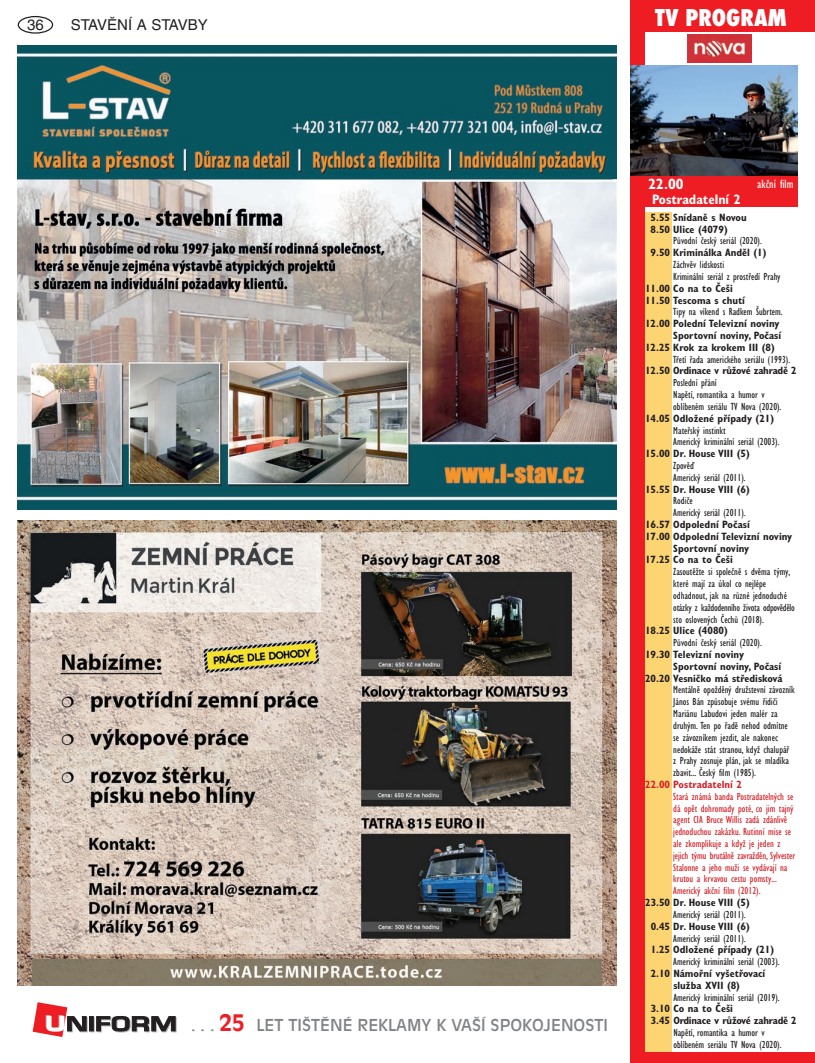
<style>
.page{position:relative;width:815px;height:1063px;background:#fff}
.page>*{position:absolute;margin:0;border:0;box-sizing:border-box;transform-origin:0 0}
.t1{font:800 condensed 22.5px "Futura";color:#fff}
.t2{font:16.25px "Antique Olive CE";color:#808285}
.t3{font:15px "Helvetica CE";color:#231f20}
.t4{font:700 condensed 15px "Gill Sans CE";color:#fff}
.t5{font:700 condensed 13.75px "Gill Sans CE";color:#fff}
.t6{font:condensed 12.5px "Gill Sans CE";color:#fff}
.t7{font:condensed 10.62px/11.9px "Gill Sans CE";color:#231f20}
.t8{font:700 condensed 10.62px/11.9px "Gill Sans CE";color:#231f20}
.t9{font:condensed 10.62px/11.9px "Gill Sans CE";color:#d1232a}
.t10{font:700 condensed 10.62px/11.9px "Gill Sans CE";letter-spacing:-.02em;color:#231f20}
.t11{font:700 condensed 10.62px "Gill Sans CE";color:#d1232a}
.s1{font-weight:700;font-size:22.5px;color:#ee1d23}
</style>
<div class="page">
<div style="left:18px;top:16px;width:35px;height:18px;border:1px solid #231f20;border-radius:50%"></div>
<svg style="left:90px;top:1017px;width:5px;height:15px"></svg>
<svg style="left:89px;top:1016px;width:5px;height:15px"></svg>
<svg style="left:96px;top:1016px;width:81px;height:16px"></svg>
<svg style="left:33px;top:1002px;width:55px;height:35px"></svg>
<img style="left:18px;top:46px;width:599px;height:464px">
<img style="left:18px;top:521px;width:599px;height:464px">
<div style="left:631px;top:0;width:184px;height:32px;background:#ee1d23"></div>
<div style="left:631px;top:175px;width:166px;height:32px;background:#ee1d23"></div>
<img style="left:687px;top:34px;width:64px;height:29px">
<div style="left:631px;top:0;width:14px;height:1063px;background:#ee1d23"></div>
<div style="left:631px;top:1052px;width:184px;height:11px;background:#ee1d23"></div>
<div style="left:645px;top:213px;width:26px;height:839px;background:#fdd472"></div>
<img style="left:631px;top:66px;width:166px;height:109px">
<h3 class="t3" style="left:27px;top:16px;width:18px">36</h3>
<h3 class="t3" style="left:71px;top:16px;width:138px">STAVĚNÍ A STAVBY</h3>
<h1 class="t1" style="left:655px;top:2px;width:133px">TV PROGRAM</h1>
<h2 class="t2" style="left:191px;top:1016px;width:418px">. . . <span class="s1">25</span> LET TIŠTĚNÉ REKLAMY K VAŠÍ SPOKOJENOSTI</h2>
<h3 class="t4" style="left:648px;top:175px;width:37px">22.00</h3>
<p class="t5" style="left:652px;top:191px;width:90px">Postradatelní 2</p>
<p class="t6" style="left:757px;top:176px;width:38px">akční film</p>
<p class="t8" style="left:651px;top:211px;width:98px">5.55 Snídaně s Novou<br>8.50 Ulice (4079)</p>
<p class="t7" style="left:673px;top:235px;width:90px">Původní český seriál (2020).</p>
<p class="t8" style="left:651px;top:247px;width:117px">9.50 Kriminálka Anděl (1)</p>
<p class="t7" style="left:673px;top:259px;width:109px">Záchvěv lidskosti<br>Kriminální seriál z prostředí Prahy</p>
<p class="t8" style="left:645px;top:282px;width:101px">11.00 Co na to Češi<br>11.50 Tescoma s chutí</p>
<p class="t7" style="left:673px;top:306px;width:111px">Tipy na víkend s Radkem Šubrtem.</p>
<p class="t8" style="left:645px;top:318px;width:136px">12.00 Polední Televizní noviny</p>
<p class="t8" style="left:673px;top:330px;width:109px">Sportovní noviny, Počasí</p>
<p class="t8" style="left:645px;top:341px;width:131px">12.25 Krok za krokem III (8)</p>
<p class="t7" style="left:673px;top:353px;width:118px">Třetí řada amerického seriálu (1993).</p>
<p class="t10" style="left:645px;top:365px;width:153px">12.50 Ordinace v růžové zahradě 2</p>
<p class="t7" style="left:673px;top:377px;width:110px">Poslední přání<br>Napětí, romantika a humor v oblíbeném seriálu TV Nova (2020).</p>
<p class="t8" style="left:645px;top:412px;width:131px">14.05 Odložené případy (21)</p>
<p class="t7" style="left:673px;top:424px;width:108px">Mateřský instinkt<br>Americký kriminální seriál (2003).</p>
<p class="t8" style="left:645px;top:448px;width:106px">15.00 Dr. House VIII (5)</p>
<p class="t7" style="left:673px;top:459px;width:74px">Zpověď<br>Americký seriál (2011).</p>
<p class="t8" style="left:645px;top:483px;width:106px">15.55 Dr. House VIII (6)</p>
<p class="t7" style="left:673px;top:495px;width:74px">Rodiče<br>Americký seriál (2011).</p>
<p class="t8" style="left:645px;top:519px;width:106px">16.57 Odpolední Počasí</p>
<p class="t8" style="left:645px;top:530px;width:149px">17.00 Odpolední Televizní noviny</p>
<p class="t8" style="left:673px;top:542px;width:78px">Sportovní noviny</p>
<p class="t8" style="left:645px;top:554px;width:89px">17.25 Co na to Češi</p>
<p class="t7" style="left:673px;top:566px;width:123px">Zasoutěžte si společně s dvěma týmy, které mají za úkol co nejlépe odhadnout, jak na různé jednoduché otázky z každodenního života odpovědělo sto oslovených Čechů (2018).</p>
<p class="t8" style="left:645px;top:625px;width:84px">18.25 Ulice (4080)</p>
<p class="t7" style="left:673px;top:637px;width:90px">Původní český seriál (2020).</p>
<p class="t8" style="left:645px;top:649px;width:100px">19.30 Televizní noviny</p>
<p class="t8" style="left:673px;top:660px;width:109px">Sportovní noviny, Počasí</p>
<p class="t8" style="left:645px;top:672px;width:139px">20.20 Vesničko má středisková</p>
<p class="t7" style="left:673px;top:684px;width:123px">Mentálně opožděný družstevní závozník János Bán způsobuje svému řidiči Mariánu Labudovi jeden malér za druhým. Ten po řadě nehod odmítne se závozníkem jezdit, ale nakonec nedokáže stát stranou, když chalupář z Prahy zosnuje plán, jak se mladíka zbavit... Český film (1985).</p>
<p class="t11" style="left:645px;top:778px;width:98px">22.00 Postradatelní 2</p>
<p class="t9" style="left:673px;top:790px;width:123px">Stará známá banda Postradatelných se dá opět dohromady poté, co jim tajný agent CIA Bruce Willis zadá zdánlivě jednoduchou zakázku. Rutinní mise se ale zkomplikuje a když je jeden z jejich týmu brutálně zavražděn, Sylvester Stalonne a jeho muži se vydávají na krutou a krvavou cestu pomsty...<br>Americký akční film (2012).</p>
<p class="t8" style="left:645px;top:897px;width:106px">23.50 Dr. House VIII (5)</p>
<p class="t7" style="left:673px;top:908px;width:74px">Americký seriál (2011).</p>
<p class="t8" style="left:651px;top:920px;width:101px">0.45 Dr. House VIII (6)</p>
<p class="t7" style="left:673px;top:932px;width:74px">Americký seriál (2011).</p>
<p class="t8" style="left:651px;top:944px;width:125px">1.25 Odložené případy (21)</p>
<p class="t7" style="left:673px;top:956px;width:108px">Americký kriminální seriál (2003).</p>
<p class="t8" style="left:651px;top:968px;width:116px;text-align:center">2.10 Námořní vyšetřovací služba XVII (8)</p>
<p class="t7" style="left:673px;top:991px;width:108px">Americký kriminální seriál (2019).</p>
<p class="t10" style="left:651px;top:1003px;width:148px">3.10 Co na to Češi<br>3.45 Ordinace v růžové zahradě 2</p>
<p class="t7" style="left:673px;top:1027px;width:110px">Napětí, romantika a humor v oblíbeném seriálu TV Nova (2020).</p>
</div>
